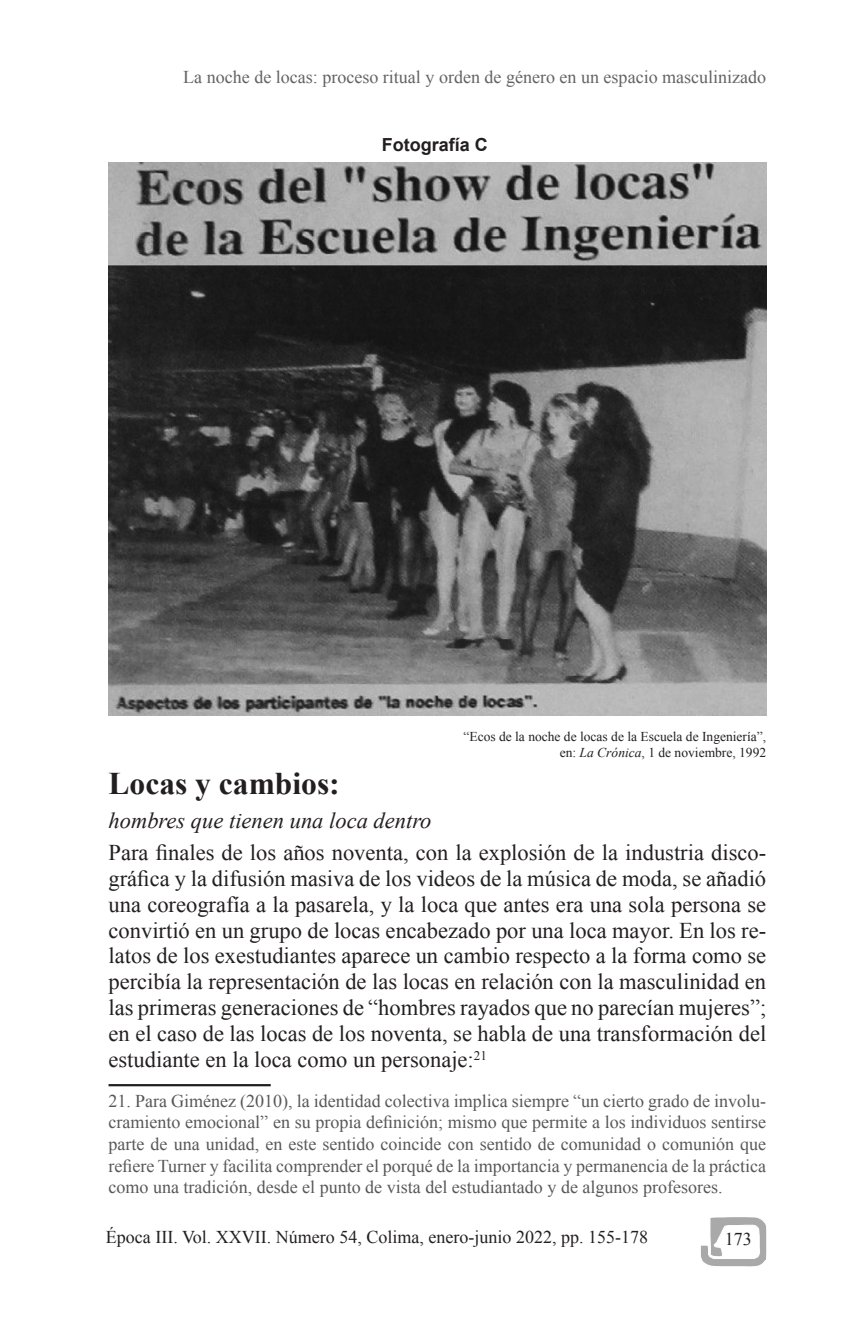
<style>
.page{position:relative;width:862px;height:1340px;background:#fff}
.page>*{position:absolute;margin:0;border:0;box-sizing:border-box;transform-origin:0 0}
.Subtítulo_ESCC_piso{font:700 31.5px "Times New Roman";color:#231f20}
.Párrafo_inicial_ID3{font:22.5px/25.9px "Times New Roman";color:#231f20;text-align:justify}
.Subtítulo_ESCC_piso-2{font:italic 22.5px "Times New Roman";color:#231f20}
.Nota_al_pie{font:18px/21.6px "Times New Roman";color:#57585a;text-align:justify}
.t1{font:18px "Times New Roman";color:#636366}
.t2{font:18px "Times New Roman";color:#231f20}
.Títulos_de_Cuadros_y{font:700 18px "Arial";color:#231f20}
.Fuente_cuadros_y_grá{font:13.5px/16.2px "Times New Roman";color:#231f20;text-align:right}
.s1{font-style:italic}
</style>
<div class="page">
<hr style="left:108px;top:1084px;width:162px;height:2px;background:#231f20">
<img style="left:108px;top:162px;width:657px;height:553px">
<svg style="left:701px;top:1217px;width:64px;height:49px"></svg>
<p class="t1" style="left:183px;top:65px;width:584px">La noche de locas: proceso ritual y orden de género en un espacio masculinizado</p>
<p class="Títulos_de_Cuadros_y" style="left:381px;top:133px;width:108px">Fotografía C</p>
<p class="Fuente_cuadros_y_grá" style="left:463px;top:728px;width:304px">“Ecos de la noche de locas de la Escuela de Ingeniería”, en: <span class="s1">La Crónica</span>, 1 de noviembre, 1992</p>
<p class="Subtítulo_ESCC_piso" style="left:108px;top:762px;width:232px">Locas y cambios:</p>
<p class="Subtítulo_ESCC_piso-2" style="left:108px;top:804px;width:324px">hombres que tienen una loca dentro</p>
<p class="Párrafo_inicial_ID3" style="left:108px;top:839px;width:658px">Para finales de los años noventa, con la explosión de la industria disco&shy;gráfica y la difusión masiva de los videos de la música de moda, se añadió una coreografía a la pasarela, y la loca que antes era una sola persona se convirtió en un grupo de locas encabezado por una loca mayor. En los re&shy;latos de los exestudiantes aparece un cambio respecto a la forma como se percibía la representación de las locas en relación con la masculinidad en las primeras generaciones de “hombres rayados que no parecían mujeres”; en el caso de las locas de los noventa, se habla de una transformación del estudiante en la loca como un personaje:<sup>21</sup></p>
<p class="Nota_al_pie" style="left:108px;top:1089px;width:658px">21. Para Giménez (2010), la identidad colectiva implica siempre “un cierto grado de involu&shy;cramiento emocional” en su propia definición; mismo que permite a los individuos sentirse parte de una unidad, en este sentido coincide con sentido de comunidad o comunión que refiere Turner y facilita comprender el porqué de la importancia y permanencia de la práctica como una tradición, desde el punto de vista del estudiantado y de algunos profesores.</p>
<p class="t2" style="left:106px;top:1225px;width:543px">Época III. Vol. XXVII. Número 54, Colima, enero-junio 2022, pp. 155-178</p>
<p class="t2" style="left:724px;top:1227px;width:28px">173</p>
</div>
